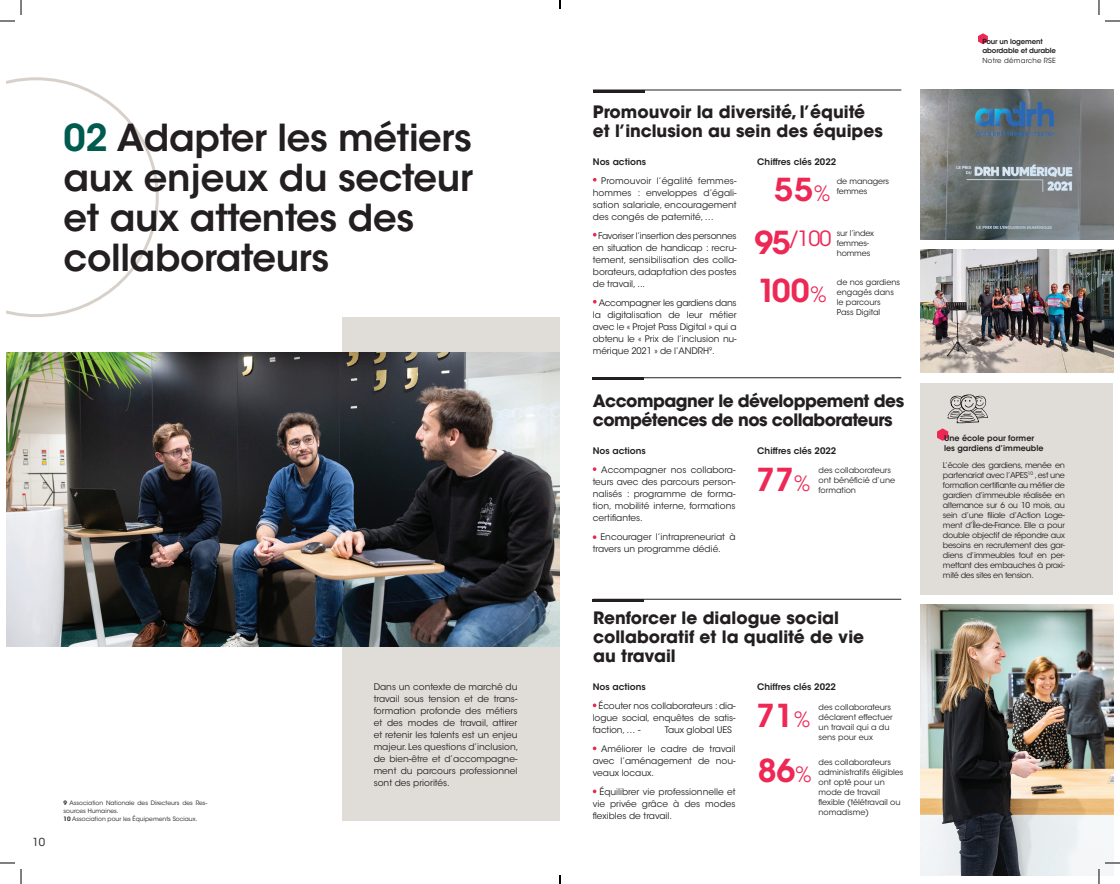
<style>
.page{position:relative;width:1120px;height:884px;background:#fff}
.page>*{position:absolute;margin:0;border:0;box-sizing:border-box;transform-origin:0 0}
.t1{font:600 37px/40px "ITC Avant Garde Std";letter-spacing:-.01em;color:#231f20}
.t2{font:600 31.4px "ITC Avant Garde Std";color:#ee2855}
.t3{font:20.9px "ITC Avant Garde Std";color:#ee2855}
.t4{font:700 17px/19px "ITC Avant Garde Std";color:#231f20}
.t5{font:700 17px/19px "ITC Avant Garde Std";letter-spacing:-.03em;color:#231f20}
.t6{font:11px "ITC Avant Garde Std";color:#231f20}
.t7{font:9px/12px "ITC Avant Garde Std";color:#231f20;text-align:justify}
.t8{font:600 9px "ITC Avant Garde Std";color:#231f20}
.t9{font:8px/10px "ITC Avant Garde Std";color:#231f20}
.t10{font:600 8px "ITC Avant Garde Std";color:#231f20}
.t11{font:8px/10px "ITC Avant Garde Std";letter-spacing:-.02em;color:#231f20}
.t12{font:600 7px/9px "ITC Avant Garde Std";letter-spacing:-.02em;color:#231f20}
.t13{font:7px "ITC Avant Garde Std";letter-spacing:.03em;color:#231f20}
.t14{font:6px/8px "ITC Avant Garde Std";color:#231f20}
.s1{color:#005b4f}
.s2{font-weight:600}
.s3{font-weight:400;font-size:20.9px}
.s4{font-weight:600;font-size:31.4px}
</style>
<div class="page">
<svg style="left:978px;top:33px;width:9px;height:11px"></svg>
<div style="left:342px;top:317px;width:218px;height:504px;background:#e0dcd8"></div>
<svg style="left:7px;top:77px;width:152px;height:240px"></svg>
<img style="left:7px;top:353px;width:553px;height:293px">
<div style="left:920px;top:383px;width:192px;height:211px;background:#e0dcd8"></div>
<hr style="left:593px;top:377px;width:308px;height:1px;background:#231f20">
<svg style="left:592px;top:178px;width:4px;height:4px"></svg>
<svg style="left:592px;top:233px;width:4px;height:4px"></svg>
<svg style="left:592px;top:300px;width:4px;height:4px"></svg>
<hr style="left:592px;top:90px;width:309px;height:1px;background:#231f20">
<hr style="left:592px;top:90px;width:52px;height:3px;background:#231f20">
<hr style="left:592px;top:377px;width:52px;height:3px;background:#231f20">
<svg style="left:592px;top:467px;width:4px;height:4px"></svg>
<svg style="left:592px;top:535px;width:4px;height:4px"></svg>
<hr style="left:593px;top:599px;width:308px;height:1px;background:#231f20">
<hr style="left:592px;top:599px;width:52px;height:3px;background:#231f20">
<svg style="left:592px;top:703px;width:4px;height:4px"></svg>
<svg style="left:592px;top:746px;width:4px;height:4px"></svg>
<svg style="left:592px;top:789px;width:4px;height:4px"></svg>
<img style="left:920px;top:605px;width:192px;height:270px">
<img style="left:920px;top:90px;width:192px;height:149px">
<img style="left:920px;top:249px;width:192px;height:124px">
<svg style="left:937px;top:394px;width:50px;height:47px"></svg>
<svg style="left:0;top:0;width:22px;height:22px"></svg>
<svg style="left:0;top:862px;width:22px;height:22px"></svg>
<svg style="left:1098px;top:0;width:21px;height:22px"></svg>
<svg style="left:1098px;top:862px;width:21px;height:22px"></svg>
<p class="t1" style="left:64px;top:117px;width:411px"><span class="s1">02</span> Adapter les métiers aux enjeux du secteur et aux attentes des collaborateurs</p>
<p class="t6" style="left:32px;top:835px;width:14px">10</p>
<p class="t14" style="left:64px;top:798px;width:145px"><span class="s2">9</span> Association Nationale des Directeurs des Res&shy;sources Humaines.</p>
<p class="t14" style="left:64px;top:814px;width:135px"><span class="s2">10</span> Association pour les Équipements Sociaux.</p>
<p class="t7" style="left:373px;top:680px;width:146px">Dans un contexte de marché du travail sous tension et de trans&shy;formation profonde des métiers et des modes de travail, attirer et retenir les talents est un enjeu majeur. Les questions d’inclusion, de bien-être et d’accompagne&shy;ment du parcours professionnel sont des priorités.</p>
<p class="t4" style="left:592px;top:102px;width:274px">Promouvoir la diversité, l’équité</p>
<p class="t4" style="left:592px;top:121px;width:291px">et l’inclusion au sein des équipes</p>
<p class="t8" style="left:592px;top:156px;width:55px">Nos actions</p>
<p class="t7" style="left:592px;top:174px;width:145px;text-indent:8px">Promouvoir l’égalité femmes&shy;hommes : enveloppes d’égali&shy;sation salariale, encouragement des congés de paternité, …</p>
<p class="t7" style="left:592px;top:229px;width:145px;text-indent:5px">Favoriser l’insertion des personnes en situation de handicap : recru&shy;tement, sensibilisation des colla&shy;borateurs, adaptation des postes de travail, ...</p>
<p class="t7" style="left:592px;top:296px;width:145px;text-indent:6px">Accompagner les gardiens dans la digitalisation de leur métier avec le « Projet Pass Digital » qui a obtenu le « Prix de l’inclusion nu&shy;mérique 2021 » de l’ANDRH<sup>9</sup>.</p>
<p class="t5" style="left:592px;top:392px;width:313px">Accompagner le développement des compétences de nos collaborateurs</p>
<p class="t8" style="left:592px;top:445px;width:55px">Nos actions</p>
<p class="t7" style="left:592px;top:464px;width:144px;text-indent:9px">Accompagner nos collabora&shy;teurs avec des parcours person&shy;nalisés : programme de forma&shy;tion, mobilité interne, formations certifiantes.</p>
<p class="t7" style="left:592px;top:531px;width:144px;text-indent:8px">Encourager l’intrapreneuriat à travers un programme dédié.</p>
<p class="t8" style="left:757px;top:156px;width:80px">Chiffres clés 2022</p>
<p class="t2" style="left:774px;top:170px;width:58px">55<span class="s3">%</span></p>
<p class="t9" style="left:836px;top:176px;width:54px">de managers femmes</p>
<p class="t11" style="left:836px;top:228px;width:39px">sur l’index femmes&shy;hommes</p>
<p class="t9" style="left:836px;top:277px;width:65px">de nos gardiens engagés dans le parcours</p>
<p class="t9" style="left:836px;top:307px;width:45px">Pass Digital</p>
<p class="t3" style="left:754px;top:226px;width:79px"><span class="s4">95</span>/100</p>
<p class="t2" style="left:757px;top:271px;width:71px">100<span class="s3">%</span></p>
<p class="t8" style="left:757px;top:445px;width:80px">Chiffres clés 2022</p>
<p class="t2" style="left:756px;top:459px;width:55px">77<span class="s3">%</span></p>
<p class="t9" style="left:818px;top:466px;width:78px">des collaborateurs ont bénéficié d’une formation</p>
<p class="t4" style="left:593px;top:608px;width:272px">Renforcer le dialogue social collaboratif et la qualité de vie</p>
<p class="t4" style="left:593px;top:646px;width:84px">au travail</p>
<p class="t8" style="left:592px;top:681px;width:55px">Nos actions</p>
<p class="t7" style="left:592px;top:700px;width:144px;text-indent:6px">Écouter nos collaborateurs : dia&shy;logue social, enquêtes de satis&shy;faction, … -</p>
<p class="t7" style="left:664px;top:724px;width:69px">Taux global UES</p>
<p class="t7" style="left:592px;top:743px;width:144px;text-indent:8px">Améliorer le cadre de travail avec l’aménagement de nou&shy;veaux locaux.</p>
<p class="t7" style="left:592px;top:786px;width:144px;text-indent:7px">Équilibrer vie professionnelle et vie privée grâce à des modes flexibles de travail.</p>
<p class="t8" style="left:756px;top:681px;width:80px">Chiffres clés 2022</p>
<p class="t2" style="left:756px;top:696px;width:55px">71<span class="s3">%</span></p>
<p class="t2" style="left:757px;top:751px;width:55px">86<span class="s3">%</span></p>
<p class="t9" style="left:818px;top:702px;width:76px">des collaborateurs déclarent effectuer</p>
<p class="t9" style="left:818px;top:722px;width:72px">un travail qui a du sens pour eux</p>
<p class="t9" style="left:818px;top:757px;width:86px">des collaborateurs administratifs éligibles ont opté pour un mode de travail flexible (télétravail ou nomadisme)</p>
<p class="t12" style="left:982px;top:37px;width:75px">Pour un logement abordable et durable</p>
<p class="t13" style="left:982px;top:57px;width:75px">Notre démarche RSE</p>
<p class="t10" style="left:943px;top:432px;width:92px">Une école pour former</p>
<p class="t10" style="left:943px;top:442px;width:101px">les gardiens d’immeuble</p>
<p class="t9" style="left:942px;top:460px;width:123px;text-align:justify">L’école des gardiens, menée en partenariat avec l’APES<sup>10</sup> , est une formation certifiante au métier de gardien d’immeuble réalisée en alternance sur 6 ou 10 mois, au sein d’une filiale d’Action Loge&shy;ment d’Île-de-France. Elle a pour double objectif de répondre aux besoins en recrutement des gar&shy;diens d’immeubles tout en per&shy;mettant des embauches à proxi&shy;mité des sites en tension.</p>
</div>
